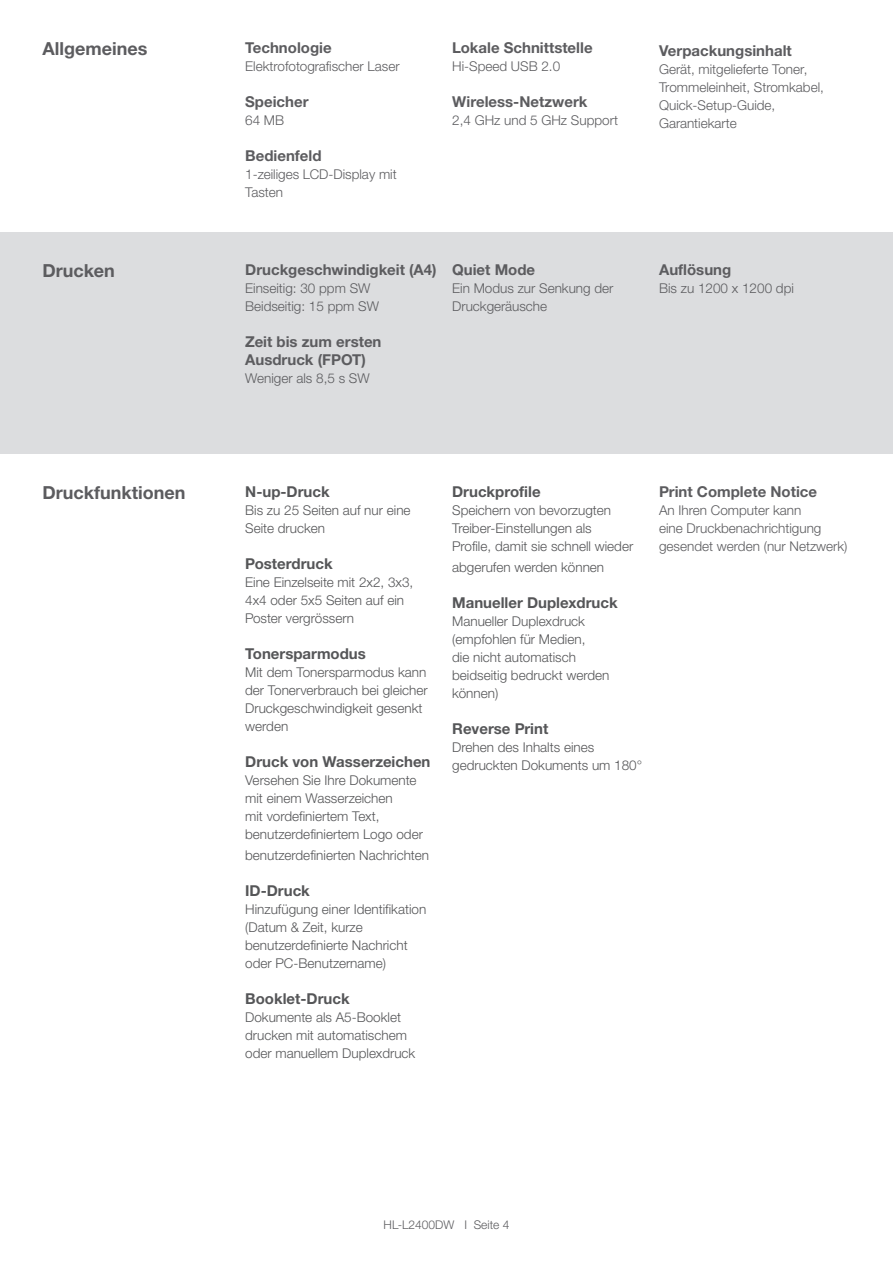
<style>
.page{position:relative;width:893px;height:1263px;background:#fff}
.page>*{position:absolute;margin:0;border:0;box-sizing:border-box;transform-origin:0 0}
.t1{font:700 18px "Helvetica Neue LTW1 G";color:#5c5c5f}
.t2{font:700 15px/18px "Helvetica Neue LTW1 G";color:#5c5c5f}
.t3{font:700 15px "Helvetica Neue LTW1 G";color:#555658}
.t4{font:300 13.5px/18px "Helvetica Neue LTW1 G";color:#555658}
.t5{font:300 13.5px/18px "Helvetica Neue LTW1 G";color:#5c5c5f}
.t6{font:300 12px "Helvetica Neue LTW1 G";color:#5c5c5f}
</style>
<div class="page">
<div style="left:0;top:232px;width:893px;height:222px;background:#dcdddf"></div>
<h1 class="t1" style="left:43px;top:38px;width:106px">Allgemeines</h1>
<p class="t2" style="left:245px;top:39px;width:88px">Technologie</p>
<p class="t5" style="left:245px;top:57px;width:156px">Elektrofotografischer Laser</p>
<p class="t2" style="left:245px;top:93px;width:65px">Speicher</p>
<p class="t5" style="left:245px;top:111px;width:41px">64 MB</p>
<p class="t2" style="left:245px;top:147px;width:78px">Bedienfeld</p>
<p class="t5" style="left:245px;top:165px;width:153px">1-zeiliges LCD-Display mit<br>Tasten</p>
<p class="t2" style="left:452px;top:39px;width:142px">Lokale Schnittstelle</p>
<p class="t5" style="left:452px;top:57px;width:110px">Hi-Speed USB 2.0</p>
<p class="t2" style="left:452px;top:93px;width:137px">Wireless-Netzwerk</p>
<p class="t5" style="left:452px;top:111px;width:167px">2,4 GHz und 5 GHz Support</p>
<h1 class="t1" style="left:43px;top:260px;width:74px">Drucken</h1>
<p class="t2" style="left:245px;top:261px;width:193px">Druckgeschwindigkeit (A4)</p>
<p class="t5" style="left:245px;top:279px;width:135px">Einseitig: 30 ppm SW<br>Beidseitig: 15 ppm SW</p>
<p class="t2" style="left:245px;top:333px;width:138px">Zeit bis zum ersten<br>Ausdruck (FPOT)</p>
<p class="t5" style="left:245px;top:369px;width:126px">Weniger als 8,5 s SW</p>
<p class="t2" style="left:452px;top:261px;width:85px">Quiet Mode</p>
<p class="t5" style="left:452px;top:279px;width:163px">Ein Modus zur Senkung der<br>Druckgeräusche</p>
<p class="t2" style="left:659px;top:42px;width:134px">Verpackungsinhalt</p>
<p class="t5" style="left:659px;top:61px;width:166px">Gerät, mitgelieferte Toner,<br>Trommeleinheit, Stromkabel,<br>Quick-Setup-Guide,<br>Garantiekarte</p>
<p class="t2" style="left:659px;top:261px;width:74px">Auflösung</p>
<p class="t5" style="left:659px;top:279px;width:136px">Bis zu 1200 x 1200 dpi</p>
<h1 class="t1" style="left:43px;top:481px;width:145px">Druckfunktionen</h1>
<p class="t3" style="left:452px;top:482px;width:90px">Druckprofile</p>
<p class="t4" style="left:452px;top:501px;width:183px">Speichern von bevorzugten<br>Treiber-Einstellungen als<br>Profile, damit sie schnell wieder</p>
<p class="t4" style="left:452px;top:558px;width:154px">abgerufen werden können</p>
<p class="t3" style="left:452px;top:593px;width:167px">Manueller Duplexdruck</p>
<p class="t4" style="left:452px;top:612px;width:159px">Manueller Duplexdruck (empfohlen für Medien,<br>die nicht automatisch beidseitig bedruckt werden können)</p>
<p class="t3" style="left:452px;top:719px;width:98px">Reverse Print</p>
<p class="t4" style="left:452px;top:738px;width:191px">Drehen des Inhalts eines gedruckten Dokuments um 180°</p>
<p class="t3" style="left:245px;top:482px;width:86px">N-up-Druck</p>
<p class="t4" style="left:245px;top:501px;width:167px">Bis zu 25 Seiten auf nur eine<br>Seite drucken</p>
<p class="t3" style="left:245px;top:554px;width:89px">Posterdruck</p>
<p class="t4" style="left:245px;top:573px;width:170px">Eine Einzelseite mit 2x2, 3x3,<br>4x4 oder 5x5 Seiten auf ein<br>Poster vergrössern</p>
<p class="t3" style="left:245px;top:644px;width:122px">Tonersparmodus</p>
<p class="t4" style="left:245px;top:663px;width:184px">Mit dem Tonersparmodus kann der Tonerverbrauch bei gleicher<br>Druckgeschwindigkeit gesenkt werden</p>
<p class="t3" style="left:245px;top:752px;width:187px">Druck von Wasserzeichen</p>
<p class="t4" style="left:245px;top:771px;width:179px">Versehen Sie Ihre Dokumente mit einem Wasserzeichen<br>mit vordefiniertem Text, benutzerdefiniertem Logo oder</p>
<p class="t4" style="left:245px;top:846px;width:185px">benutzerdefinierten Nachrichten</p>
<p class="t3" style="left:245px;top:881px;width:66px">ID-Druck</p>
<p class="t4" style="left:245px;top:900px;width:183px">Hinzufügung einer Identifikation (Datum &amp; Zeit, kurze benutzerdefinierte Nachricht oder PC-Benutzername)</p>
<p class="t3" style="left:245px;top:989px;width:106px">Booklet-Druck</p>
<p class="t4" style="left:245px;top:1008px;width:172px">Dokumente als A5-Booklet drucken mit automatischem oder manuellem Duplexdruck</p>
<p class="t2" style="left:659px;top:482px;width:159px">Print Complete Notice</p>
<p class="t5" style="left:659px;top:501px;width:190px">An Ihren Computer kann<br>eine Druckbenachrichtigung gesendet werden (nur Netzwerk)</p>
<p class="t6" style="left:384px;top:1217px;width:127px">HL-L2400DW I Seite 4</p>
</div>
